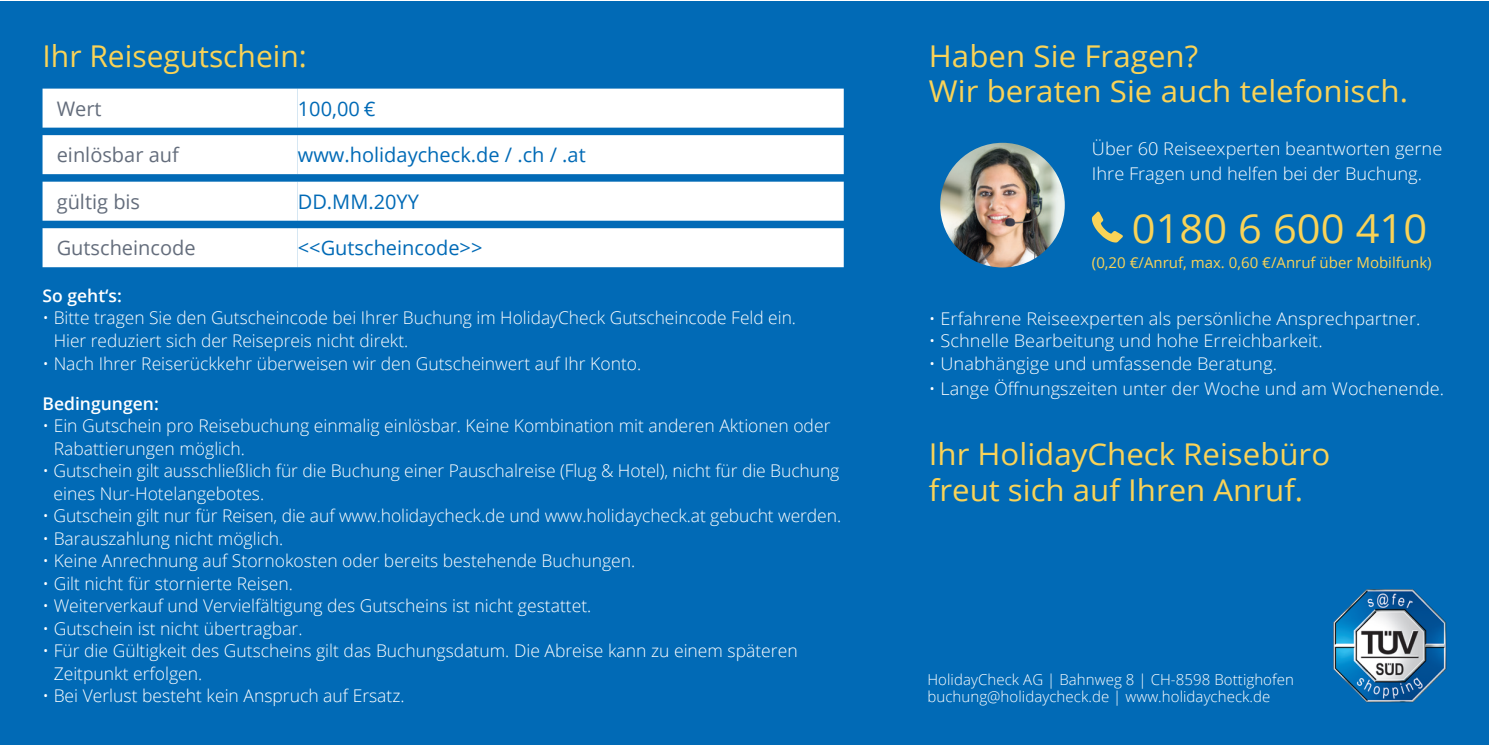
<style>
.page{position:relative;width:1489px;height:745px;background:#fff}
.page>*{position:absolute;margin:0;border:0;box-sizing:border-box;transform-origin:0 0}
.t1{font:40px "Open Sans";color:#fad357;scale:1.04 1}
.t2{font:30px/35px "Open Sans";color:#fad357;scale:1.04 1}
.t3{font:30px "Open Sans";color:#fad357}
.t4{font:20px "Open Sans";color:#016ab6}
.t5{font:20px "Open Sans";color:#646d7c}
.t6{font:300 17.5px/22.5px "Open Sans";color:#fff}
.t7{font:300 17.5px/25px "Open Sans";color:#fff;scale:1.04 1}
.t8{font:600 17.5px "Open Sans";color:#fff}
.t9{font:300 15px/17.5px "Open Sans";letter-spacing:.005em;color:#fff}
.t10{font:15px "Open Sans";color:#fad357}
</style>
<div class="page">
<div style="left:0;top:2px;width:1488px;height:742px;background:#016ab6"></div>
<svg style="left:1091px;top:211px;width:31px;height:31px"></svg>
<svg style="left:43px;top:89px;width:255px;height:178px;background:#deecf5"></svg>
<svg style="left:298px;top:89px;width:545px;height:178px;background:#deecf5"></svg>
<img style="left:1333px;top:589px;width:112px;height:112px">
<img style="left:940px;top:143px;width:124px;height:124px;border-radius:62px">
<h2 class="t3" style="left:43px;top:35px;width:266px">Ihr Reisegutschein:</h2>
<p class="t5" style="left:57px;top:94px;width:46px">Wert</p>
<p class="t4" style="left:298px;top:94px;width:79px">100,00 €</p>
<p class="t5" style="left:57px;top:141px;width:124px">einlösbar auf</p>
<p class="t4" style="left:298px;top:141px;width:289px">www.holidaycheck.de / .ch / .at</p>
<p class="t5" style="left:57px;top:187px;width:85px">gültig bis</p>
<p class="t4" style="left:298px;top:187px;width:123px">DD.MM.20YY</p>
<p class="t5" style="left:57px;top:234px;width:140px">Gutscheincode</p>
<p class="t4" style="left:298px;top:234px;width:186px">&lt;&lt;Gutscheincode&gt;&gt;</p>
<p class="t8" style="left:43px;top:283px;width:81px">So geht‘s:</p>
<p class="t6" style="left:54px;top:306px;width:743px;text-indent:-11px">• Bitte tragen Sie den Gutscheincode bei Ihrer Buchung im HolidayCheck Gutscheincode Feld ein.<br>Hier reduziert sich der Reisepreis nicht direkt.</p>
<p class="t6" style="left:43px;top:351px;width:600px">• Nach Ihrer Reiserückkehr überweisen wir den Gutscheinwert auf Ihr Konto.</p>
<p class="t8" style="left:43px;top:390px;width:118px">Bedingungen:</p>
<p class="t6" style="left:54px;top:414px;width:778px;text-indent:-11px">• Ein Gutschein pro Reisebuchung einmalig einlösbar. Keine Kombination mit anderen Aktionen oder<br>Rabattierungen möglich.</p>
<p class="t6" style="left:53px;top:459px;width:787px;text-indent:-11px">• Gutschein gilt ausschließlich für die Buchung einer Pauschalreise (Flug &amp; Hotel), nicht für die Buchung eines Nur-Hotelangebotes.</p>
<p class="t6" style="left:43px;top:504px;width:800px">• Gutschein gilt nur für Reisen, die auf www.holidaycheck.de und www.holidaycheck.at gebucht werden.</p>
<p class="t6" style="left:43px;top:526px;width:242px">• Barauszahlung nicht möglich.</p>
<p class="t6" style="left:43px;top:549px;width:594px">• Keine Anrechnung auf Stornokosten oder bereits bestehende Buchungen.</p>
<p class="t6" style="left:43px;top:571px;width:252px">• Gilt nicht für stornierte Reisen.</p>
<p class="t6" style="left:43px;top:594px;width:550px">• Weiterverkauf und Vervielfältigung des Gutscheins ist nicht gestattet.</p>
<p class="t6" style="left:43px;top:616px;width:261px">• Gutschein ist nicht übertragbar.</p>
<p class="t6" style="left:54px;top:639px;width:745px;text-indent:-11px">• Für die Gültigkeit des Gutscheins gilt das Buchungsdatum. Die Abreise kann zu einem späteren<br>Zeitpunkt erfolgen.</p>
<p class="t6" style="left:43px;top:684px;width:363px">• Bei Verlust besteht kein Anspruch auf Ersatz.</p>
<h2 class="t2" style="left:928px;top:38px;width:462px">Haben Sie Fragen?<br>Wir beraten Sie auch telefonisch.</h2>
<p class="t7" style="left:1091px;top:135px;width:338px">Über 60 Reiseexperten beantworten gerne<br>Ihre Fragen und helfen bei der Buchung.</p>
<h1 class="t1" style="left:1131px;top:199px;width:285px">0180 6 600 410</h1>
<p class="t10" style="left:1091px;top:251px;width:341px">(0,20 €/Anruf, max. 0,60 €/Anruf über Mobilfunk)</p>
<p class="t7" style="left:928px;top:305px;width:474px">• Erfahrene Reiseexperten als persönliche Ansprechpartner.</p>
<p class="t7" style="left:928px;top:328px;width:380px">• Schnelle Bearbeitung und hohe Erreichbarkeit.</p>
<p class="t7" style="left:928px;top:350px;width:336px">• Unabhängige und umfassende Beratung.</p>
<p class="t6" style="left:928px;top:376px;width:517px">• Lange Öffnungszeiten unter der Woche und am Wochenende.</p>
<h2 class="t2" style="left:928px;top:436px;width:387px">Ihr HolidayCheck Reisebüro freut sich auf Ihren Anruf.</h2>
<p class="t9" style="left:927px;top:670px;width:368px">HolidayCheck AG | Bahnweg 8 | CH-8598 Bottighofen buchung@holidaycheck.de | www.holidaycheck.de</p>
</div>
